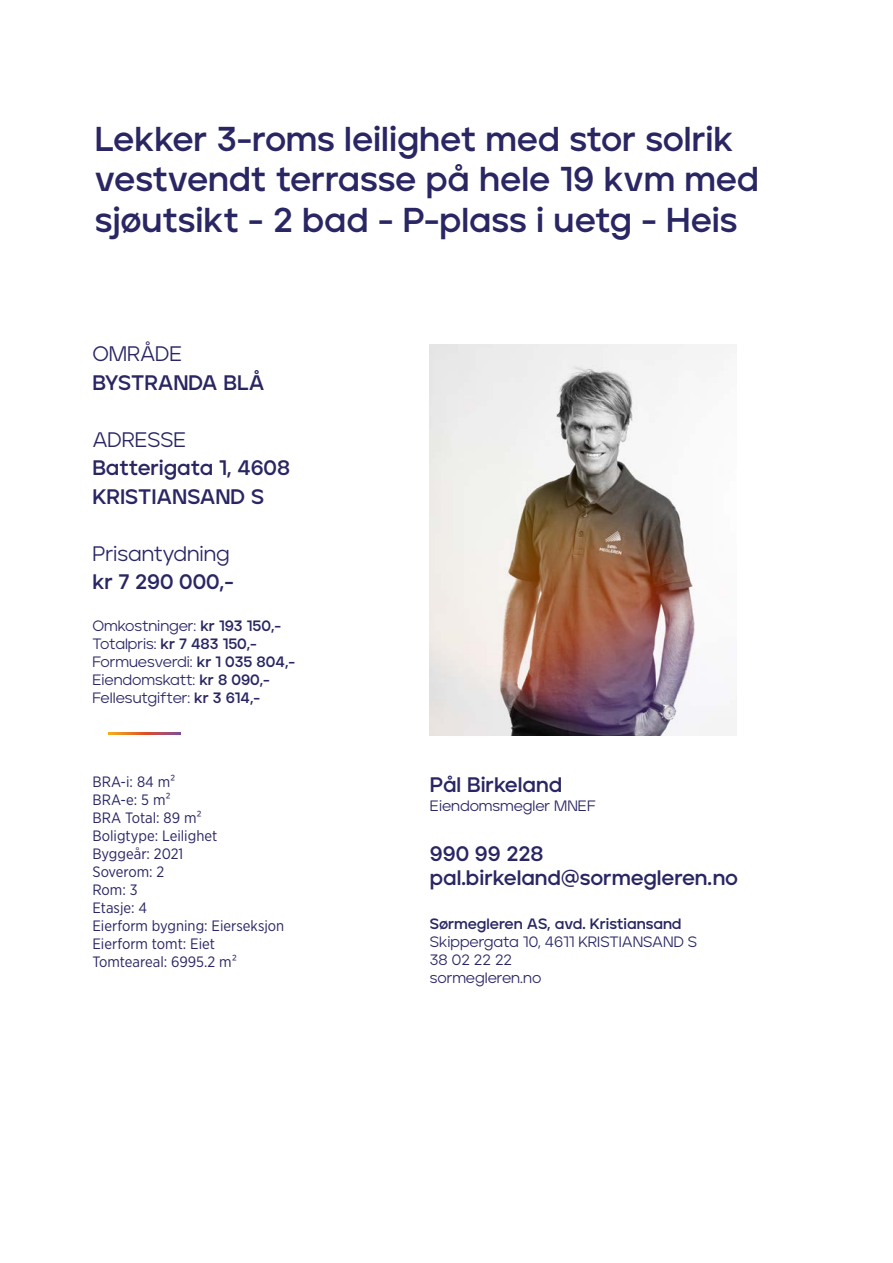
<style>
.page{position:relative;width:893px;height:1263px;background:#fff}
.page>*{position:absolute;margin:0;border:0;box-sizing:border-box;transform-origin:0 0}
.t1{font:700 34.5px/40.5px "Jeko";color:#292663}
.t2{font:700 21px/28.5px "Jeko";color:#292663}
.t3{font:21px "Jeko";color:#292663}
.t4{font:15px/18px "Jeko";color:#292663}
.t5{font:15px/18px "Gotham Narrow";color:#292663}
.t6{font:700 15px "Jeko";color:#292663}
.s1{font-weight:700}
</style>
<div class="page">
<img style="left:430px;top:344px;width:306px;height:392px">
<svg style="left:109px;top:733px;width:72px;height:2px"></svg>
<h1 class="t1" style="left:95px;top:118px;width:665px">Lekker 3‑roms leilighet med stor solrik vestvendt terrasse på hele 19 kvm med sjøutsikt - 2 bad - P-plass i uetg - Heis</h1>
<h2 class="t3" style="left:92px;top:342px;width:91px">OMRÅDE</h2>
<h2 class="t2" style="left:92px;top:368px;width:174px">BYSTRANDA BLÅ</h2>
<h2 class="t3" style="left:92px;top:427px;width:95px">ADRESSE</h2>
<h2 class="t2" style="left:92px;top:453px;width:199px">Batterigata 1, 4608<br>KRISTIANSAND S</h2>
<h2 class="t3" style="left:92px;top:541px;width:139px">Prisantydning</h2>
<h2 class="t2" style="left:92px;top:567px;width:143px">kr 7 290 000,‑</h2>
<p class="t4" style="left:92px;top:617px;width:204px">Omkostninger: <span class="s1">kr 193 150,‑<br></span>Totalpris: <span class="s1">kr 7 483 150,‑<br></span>Formuesverdi: <span class="s1">kr 1 035 804,‑<br></span>Eiendomskatt: <span class="s1">kr 8 090,‑<br></span>Fellesutgifter: <span class="s1">kr 3 614,‑</span></p>
<p class="t5" style="left:92px;top:772px;width:193px">BRA‑i: 84 m²<br>BRA‑e: 5 m²<br>BRA Total: 89 m²<br>Boligtype: Leilighet<br>Byggeår: 2021<br>Soverom: 2<br>Rom: 3<br>Etasje: 4<br>Eierform bygning: Eierseksjon<br>Eierform tomt: Eiet<br>Tomteareal: 6995.2 m²</p>
<h2 class="t2" style="left:430px;top:770px;width:134px">Pål Birkeland</h2>
<p class="t4" style="left:430px;top:797px;width:167px">Eiendomsmegler MNEF</p>
<h2 class="t2" style="left:430px;top:842px;width:310px;line-height:24px">990 99 228 pal.birkeland@sormegleren.no</h2>
<p class="t6" style="left:430px;top:914px;width:253px">Sørmegleren AS, avd. Kristiansand</p>
<p class="t4" style="left:430px;top:933px;width:269px">Skippergata 10, 4611 KRISTIANSAND S<br>38 02 22 22<br>sormegleren.no</p>
</div>
